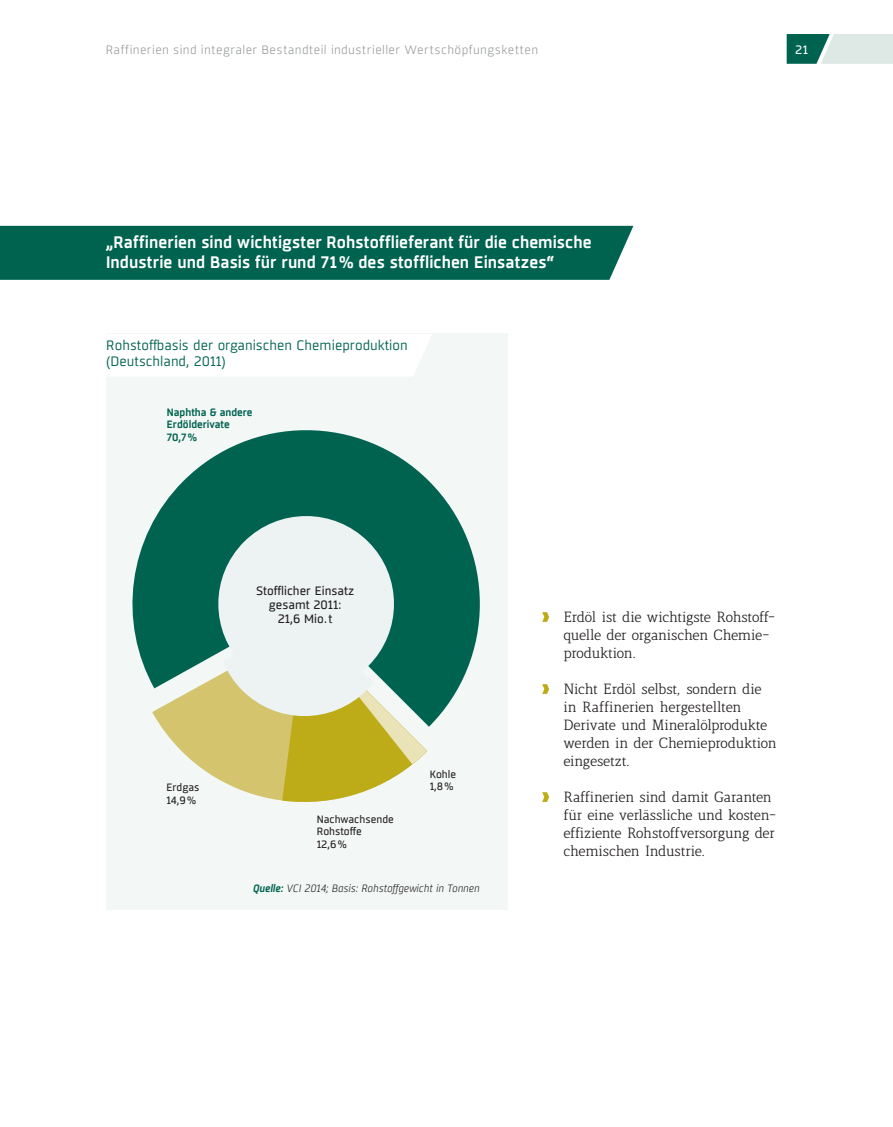
<style>
.page{position:relative;width:893px;height:1127px;background:#fff}
.page>*{position:absolute;margin:0;border:0;box-sizing:border-box;transform-origin:0 0}
.t1{font:600 16.5px/19.8px "Sisco";color:#fff}
.t2{font:300 14.25px/18px "Lenga";letter-spacing:-.01em;color:#231f20}
.t3{font:13.5px/16.2px "Sisco";color:#006350}
.t4{font:300 12px "Sisco";letter-spacing:.03em;color:#939598}
.t5{font:12px/14.4px "Sisco";color:#231f20;text-align:center}
.t6{font:12px "Sisco";color:#fff}
.t7{font:10.5px/12.6px "Sisco";color:#231f20}
.t8{font:italic 300 10.5px "Sisco";color:#231f20}
.t9{font:600 10.5px/12.6px "Sisco";color:#006350}
.s1{font-weight:600;color:#006350}
</style>
<div class="page">
<svg style="left:786px;top:34px;width:107px;height:30px;background:#94bcb4"></svg>
<div style="left:0;top:226px;width:633px;height:54px;background:#006350"></div>
<svg style="left:542px;top:612px;width:8px;height:10px"></svg>
<svg style="left:542px;top:684px;width:8px;height:10px"></svg>
<svg style="left:542px;top:792px;width:8px;height:10px"></svg>
<div style="left:106px;top:334px;width:402px;height:576px;background:#f3f7f6"></div>
<div style="left:107px;top:334px;width:325px;height:42px;background:#fff"></div>
<svg style="left:132px;top:430px;width:348px;height:297px;fill:#006350"></svg>
<svg style="left:152px;top:628px;width:58px;height:146px"></svg>
<svg style="left:210px;top:507px;width:217px;height:295px"></svg>
<p class="t4" style="left:106px;top:42px;width:434px">Raffinerien sind integraler Bestandteil industrieller Wertschöpfungsketten</p>
<p class="t6" style="left:795px;top:42px;width:14px">21</p>
<p class="t1" style="left:106px;top:233px;width:487px">„Raffinerien sind wichtigster Rohstofflieferant für die chemische<br>Industrie und Basis für rund 71% des stofflichen Einsatzes“</p>
<p class="t3" style="left:106px;top:337px;width:303px">Rohstoffbasis der organischen Chemieproduktion (Deutschland, 2011)</p>
<p class="t9" style="left:167px;top:406px;width:87px">Naphtha &amp; andere<br>Erdölderivate<br>70,7%</p>
<p class="t5" style="left:256px;top:583px;width:100px">Stofflicher Einsatz gesamt 2011:<br>21,6 Mio.t</p>
<p class="t7" style="left:166px;top:782px;width:35px">Erdgas<br>14,9%</p>
<p class="t7" style="left:317px;top:813px;width:79px">Nachwachsende<br>Rohstoffe<br>12,6%</p>
<p class="t7" style="left:430px;top:768px;width:28px">Kohle<br>1,8%</p>
<p class="t8" style="left:253px;top:881px;width:228px"><span class="s1">Quelle:</span> VCI 2014; Basis: Rohstoffgewicht in Tonnen</p>
<p class="t2" style="left:563px;top:609px;width:214px">Erdöl ist die wichtigste Rohstoff&shy;quelle der organischen Chemie&shy;produktion.</p>
<p class="t2" style="left:563px;top:681px;width:215px">Nicht Erdöl selbst, sondern die in Raffinerien hergestellten<br>Derivate und Mineralölprodukte werden in der Chemieproduktion eingesetzt.</p>
<p class="t2" style="left:563px;top:789px;width:215px">Raffinerien sind damit Garanten für eine verlässliche und kosten&shy;effiziente Rohstoffversorgung der chemischen Industrie.</p>
</div>
